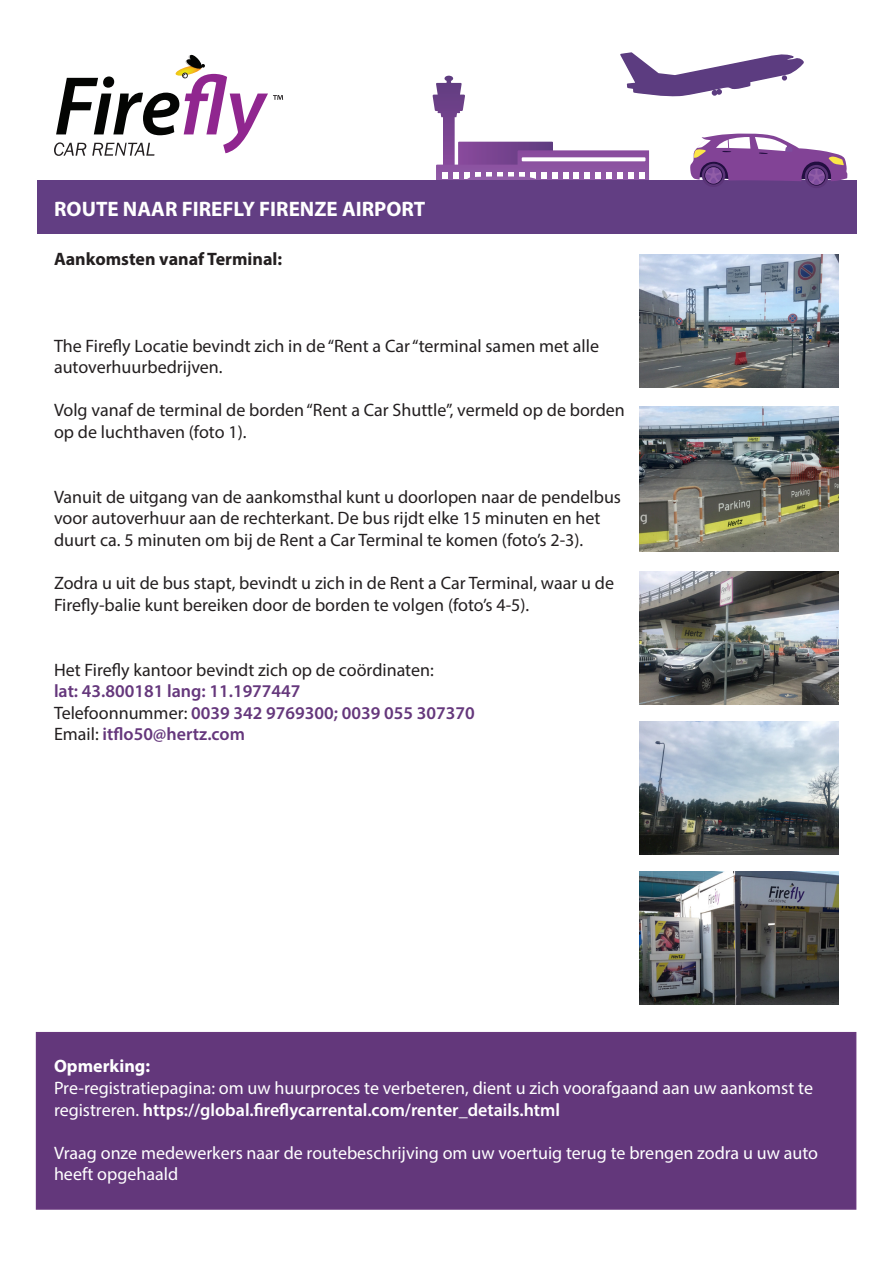
<style>
.page{position:relative;width:893px;height:1263px;background:#fff}
.page>*{position:absolute;margin:0;border:0;box-sizing:border-box;transform-origin:0 0}
.t1{font:700 21px "Myriad Pro";color:#fff}
.t2{font:18px/21.6px "Myriad Pro";color:#231f20}
.t3{font:18px/21.6px "Myriad Pro";color:#fff}
.t4{font:600 18px "Myriad Pro";color:#65377c}
.t5{font:700 18px "Myriad Pro";color:#231f20}
.t6{font:700 18px "Myriad Pro";color:#fff}
.s1{font-weight:400;color:#231f20}
.s2{font-weight:600}
</style>
<div class="page">
<div style="left:37px;top:181px;width:819px;height:53px;background:#623e83"></div>
<div style="left:702px;top:164px;width:23px;height:23px;background:#5b3578;border-radius:50%"></div>
<svg style="left:805px;top:165px;width:23px;height:23px"></svg>
<svg style="left:433px;top:52px;width:414px;height:133px"></svg>
<div style="left:36px;top:1032px;width:820px;height:178px;background:#63377b;border:2px solid #68387e"></div>
<img style="left:640px;top:254px;width:199px;height:133px">
<img style="left:640px;top:571px;width:199px;height:133px">
<img style="left:640px;top:407px;width:199px;height:144px">
<img style="left:640px;top:721px;width:199px;height:133px">
<img style="left:640px;top:871px;width:199px;height:133px">
<svg style="left:54px;top:54px;width:229px;height:102px"></svg>
<p class="t1" style="left:54px;top:195px;width:373px">ROUTE NAAR FIREFLY FIRENZE AIRPORT</p>
<p class="t5" style="left:54px;top:247px;width:230px">Aankomsten vanaf Terminal:</p>
<p class="t2" style="left:54px;top:334px;width:547px">The Firefly Locatie bevindt zich in de “Rent a Car “terminal samen met alle autoverhuurbedrijven.</p>
<p class="t2" style="left:54px;top:399px;width:572px">Volg vanaf de terminal de borden “Rent a Car Shuttle”, vermeld op de borden op de luchthaven (foto 1).</p>
<p class="t2" style="left:54px;top:486px;width:569px">Vanuit de uitgang van de aankomsthal kunt u doorlopen naar de pendelbus voor autoverhuur aan de rechterkant. De bus rijdt elke 15 minuten en het duurt ca. 5 minuten om bij de Rent a Car Terminal te komen (foto’s 2-3).</p>
<p class="t2" style="left:54px;top:572px;width:561px">Zodra u uit de bus stapt, bevindt u zich in de Rent a Car Terminal, waar u de<br>Firefly-balie kunt bereiken door de borden te volgen (foto’s 4-5).</p>
<p class="t2" style="left:54px;top:658px;width:381px">Het Firefly kantoor bevindt zich op de coördinaten:</p>
<p class="t4" style="left:54px;top:680px;width:248px">lat: 43.800181 lang: 11.1977447</p>
<p class="t4" style="left:54px;top:701px;width:422px"><span class="s1">Telefoonnummer:</span> 0039 342 9769300; 0039 055 307370</p>
<p class="t4" style="left:54px;top:723px;width:192px"><span class="s1">Email:</span> itflo50@hertz.com</p>
<p class="t6" style="left:54px;top:1054px;width:98px">Opmerking:</p>
<p class="t3" style="left:54px;top:1077px;width:760px">Pre-registratiepagina: om uw huurproces te verbeteren, dient u zich voorafgaand aan uw aankomst te registreren. <span class="s2">https://global.fireflycarrental.com/renter_details.html</span></p>
<p class="t3" style="left:54px;top:1142px;width:766px">Vraag onze medewerkers naar de routebeschrijving om uw voertuig terug te brengen zodra u uw auto heeft opgehaald</p>
</div>
